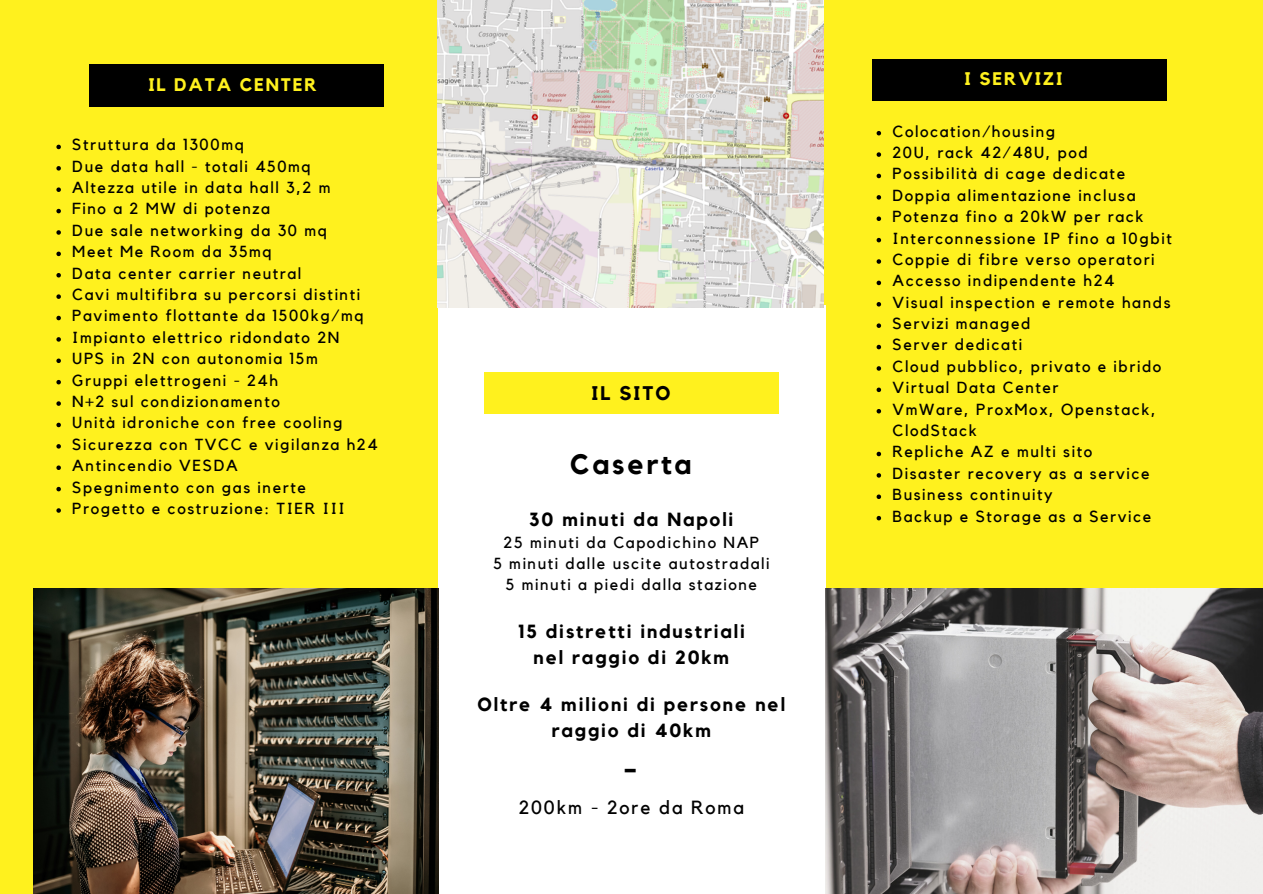
<style>
.page{position:relative;width:1263px;height:894px;background:#fff}
.page>*{position:absolute;margin:0;border:0;box-sizing:border-box;transform-origin:0 0}
.t1{font:700 36.9px "Kollektif";color:#000}
.t2{font:700 27.9px "Kollektif";letter-spacing:.1em;color:#000}
.t3{font:700 19.65px "Kollektif";letter-spacing:.1em;color:#000}
.t4{font:700 18.9px/25.8px "Kollektif";letter-spacing:.1em;color:#000;text-align:center}
.t5{font:18.9px "Kollektif";letter-spacing:.1em;color:#000}
.t6{font:700 18.15px "Kollektif";letter-spacing:.1em;color:#fff11e}
.t7{font:15.9px/21.3px "Kollektif";letter-spacing:.1em;color:#000}
</style>
<div class="page">
<div style="left:0;top:0;width:1263px;height:893px;background:#fff11e"></div>
<div style="left:438px;top:305px;width:387px;height:588px;background:#fff"></div>
<div style="left:89px;top:65px;width:295px;height:41px;background:#000"></div>
<img style="left:34px;top:588px;width:405px;height:305px">
<img style="left:438px;top:0;width:386px;height:307px">
<img style="left:825px;top:588px;width:438px;height:305px">
<div style="left:484px;top:372px;width:294px;height:41px;background:#fff11e"></div>
<div style="left:872px;top:60px;width:295px;height:40px;background:#000"></div>
<svg style="left:877px;top:131px;width:4px;height:4px"></svg>
<svg style="left:877px;top:152px;width:4px;height:5px"></svg>
<svg style="left:877px;top:174px;width:4px;height:4px"></svg>
<svg style="left:877px;top:195px;width:4px;height:4px"></svg>
<svg style="left:877px;top:216px;width:4px;height:5px"></svg>
<svg style="left:877px;top:238px;width:4px;height:4px"></svg>
<svg style="left:877px;top:259px;width:4px;height:5px"></svg>
<svg style="left:877px;top:280px;width:4px;height:5px"></svg>
<svg style="left:877px;top:302px;width:4px;height:4px"></svg>
<svg style="left:877px;top:323px;width:4px;height:5px"></svg>
<svg style="left:877px;top:345px;width:4px;height:4px"></svg>
<svg style="left:877px;top:366px;width:4px;height:4px"></svg>
<svg style="left:877px;top:387px;width:4px;height:5px"></svg>
<svg style="left:877px;top:409px;width:4px;height:4px"></svg>
<svg style="left:877px;top:451px;width:4px;height:5px"></svg>
<svg style="left:877px;top:473px;width:4px;height:4px"></svg>
<svg style="left:877px;top:494px;width:4px;height:5px"></svg>
<svg style="left:877px;top:515px;width:4px;height:5px"></svg>
<svg style="left:56px;top:145px;width:5px;height:4px"></svg>
<svg style="left:56px;top:166px;width:5px;height:4px"></svg>
<svg style="left:56px;top:187px;width:5px;height:5px"></svg>
<svg style="left:56px;top:209px;width:5px;height:4px"></svg>
<svg style="left:56px;top:230px;width:5px;height:5px"></svg>
<svg style="left:56px;top:251px;width:5px;height:5px"></svg>
<svg style="left:56px;top:273px;width:5px;height:4px"></svg>
<svg style="left:56px;top:294px;width:5px;height:5px"></svg>
<svg style="left:56px;top:316px;width:5px;height:4px"></svg>
<svg style="left:56px;top:337px;width:5px;height:4px"></svg>
<svg style="left:56px;top:358px;width:5px;height:5px"></svg>
<svg style="left:56px;top:380px;width:5px;height:4px"></svg>
<svg style="left:56px;top:401px;width:5px;height:4px"></svg>
<svg style="left:56px;top:422px;width:5px;height:5px"></svg>
<svg style="left:56px;top:444px;width:5px;height:4px"></svg>
<svg style="left:56px;top:465px;width:5px;height:5px"></svg>
<svg style="left:56px;top:486px;width:5px;height:5px"></svg>
<svg style="left:56px;top:508px;width:5px;height:4px"></svg>
<p class="t6" style="left:148px;top:76px;width:170px">IL DATA CENTER</p>
<p class="t6" style="left:964px;top:71px;width:100px">I SERVIZI</p>
<p class="t7" style="left:72px;top:135px;width:307px">Struttura da 1300mq<br>Due data hall - totali 450mq<br>Altezza utile in data hall 3,2 m<br>Fino a 2 MW di potenza<br>Due sale networking da 30 mq<br>Meet Me Room da 35mq<br>Data center carrier neutral<br>Cavi multifibra su percorsi distinti<br>Pavimento flottante da 1500kg/mq<br>Impianto elettrico ridondato 2N<br>UPS in 2N con autonomia 15m<br>Gruppi elettrogeni - 24h<br>N+2 sul condizionamento<br>Unità idroniche con free cooling<br>Sicurezza con TVCC e vigilanza h24<br>Antincendio VESDA<br>Spegnimento con gas inerte<br>Progetto e costruzione: TIER III</p>
<p class="t3" style="left:591px;top:384px;width:80px">IL SITO</p>
<h2 class="t2" style="left:570px;top:452px;width:123px">Caserta</h2>
<p class="t4" style="left:529px;top:507px;width:206px">30 minuti da Napoli</p>
<p class="t7" style="left:493px;top:532px;width:278px;text-align:center">25 minuti da Capodichino NAP<br>5 minuti dalle uscite autostradali<br>5 minuti a piedi dalla stazione</p>
<p class="t4" style="left:518px;top:618px;width:229px">15 distretti industriali nel raggio di 20km</p>
<p class="t4" style="left:478px;top:692px;width:309px">Oltre 4 milioni di persone nel raggio di 40km</p>
<h1 class="t1" style="left:623px;top:750px;width:16px">-</h1>
<p class="t5" style="left:519px;top:798px;width:227px">200km - 2ore da Roma</p>
<p class="t7" style="left:892px;top:121px;width:281px">Colocation/housing<br>20U, rack 42/48U, pod<br>Possibilità di cage dedicate<br>Doppia alimentazione inclusa<br>Potenza fino a 20kW per rack<br>Interconnessione IP fino a 10gbit<br>Coppie di fibre verso operatori<br>Accesso indipendente h24<br>Visual inspection e remote hands<br>Servizi managed<br>Server dedicati<br>Cloud pubblico, privato e ibrido<br>Virtual Data Center<br>VmWare, ProxMox, Openstack,<br>ClodStack<br>Repliche AZ e multi sito<br>Disaster recovery as a service<br>Business continuity<br>Backup e Storage as a Service</p>
</div>
